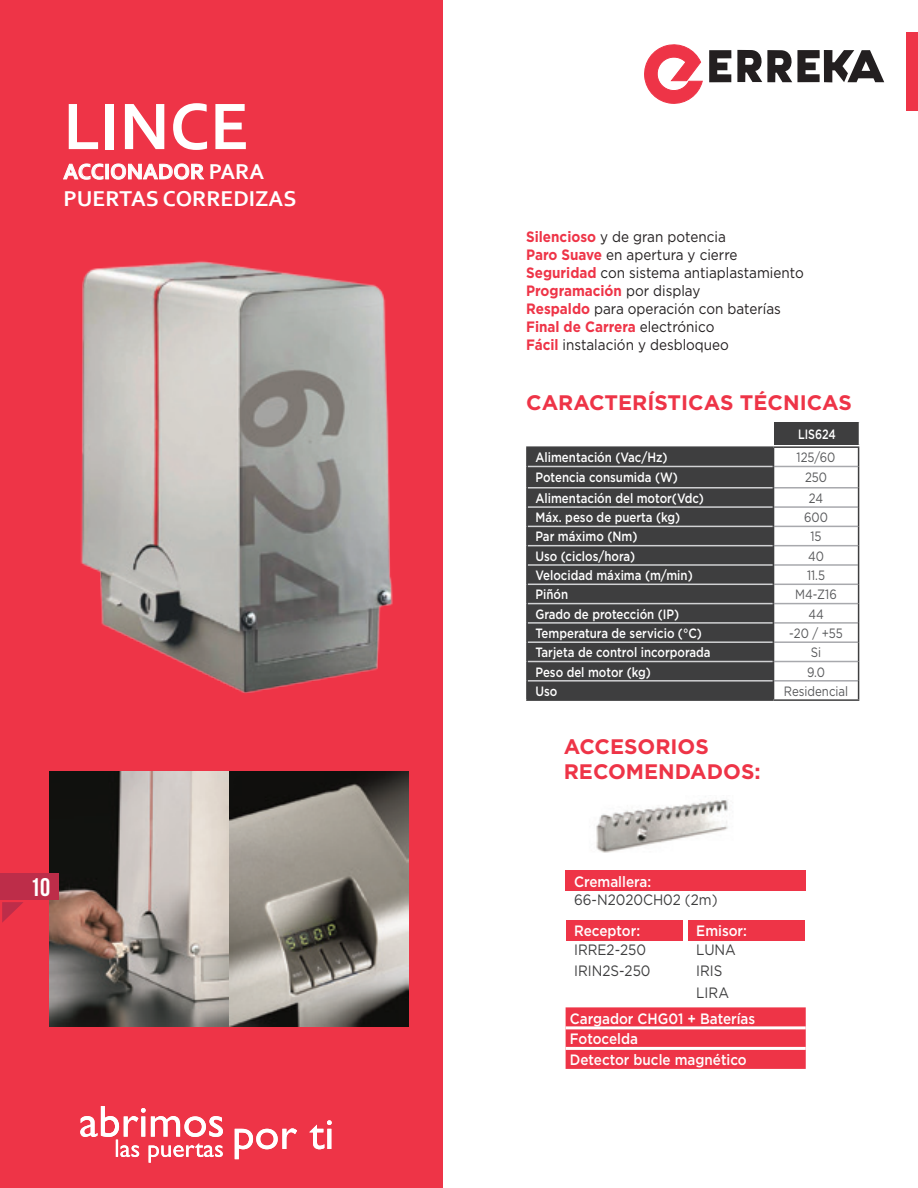
<style>
.page{position:relative;width:918px;height:1188px;background:#fff}
.page>*{position:absolute;margin:0;border:0;box-sizing:border-box;transform-origin:0 0}
.t1{font:700 69px "Corbel";color:#fff}
.t2{font:700 25.5px "Bebas Neue";color:#fff}
.t3{font:700 22.5px/27px "Corbel";color:#fff}
.t4{font:700 21px/25.2px "Gotham";color:#ee3447}
.t5{font:15px/18px "Gotham";color:#231f20;scale:.9 1}
.t6{font:500 15px/20.5px "Gotham";color:#fff;scale:.9 1}
.t7{font:15px/21.3px "Gotham";color:#3e3e3f;scale:.9 1}
.t8{font:500 13.5px "Gotham";color:#fff;scale:.85 1}
.t9{font:13.5px "Gotham";color:#57585a;scale:.85 1}
.t10{font:500 13.5px "Gotham";color:#fff;scale:.8 1}
.s1{font-weight:700;color:#ee3447}
</style>
<div class="page">
<div style="left:0;top:0;width:442px;height:1188px;background:#ee3447"></div>
<svg style="left:644px;top:44px;width:59px;height:60px"></svg>
<svg style="left:709px;top:50px;width:22px;height:32px"></svg>
<svg style="left:737px;top:50px;width:147px;height:32px"></svg>
<svg style="left:63px;top:163px;width:41px;height:17px"></svg>
<div style="left:105px;top:164px;width:4px;height:15px;border:1px solid #fff"></div>
<svg style="left:111px;top:163px;width:94px;height:17px"></svg>
<div style="left:906px;top:32px;width:12px;height:79px;background:#ee3447"></div>
<div style="left:566px;top:870px;width:240px;height:21px;background:#ee3447"></div>
<svg style="left:566px;top:1007px;width:240px;height:62px;background:#ee374a"></svg>
<hr style="left:566px;top:1026px;width:240px;height:3px;background:#fff">
<hr style="left:566px;top:1047px;width:240px;height:3px;background:#fff">
<div style="left:566px;top:920px;width:117px;height:21px;background:#ee3447"></div>
<div style="left:688px;top:920px;width:117px;height:21px;background:#ee3447"></div>
<svg style="left:235px;top:1120px;width:97px;height:39px"></svg>
<svg style="left:80px;top:1106px;width:143px;height:57px"></svg>
<div style="left:528px;top:448px;width:245px;height:251px;background:#3e3e3f"></div>
<hr style="left:528px;top:466px;width:245px;height:1px;background:#d1d2d4">
<hr style="left:528px;top:487px;width:245px;height:2px;background:#d1d2d4">
<hr style="left:528px;top:506px;width:245px;height:2px;background:#d1d2d4">
<hr style="left:528px;top:526px;width:245px;height:1px;background:#d1d2d4">
<hr style="left:528px;top:545px;width:245px;height:1px;background:#d1d2d4">
<hr style="left:528px;top:564px;width:245px;height:2px;background:#d1d2d4">
<hr style="left:528px;top:584px;width:245px;height:1px;background:#d1d2d4">
<hr style="left:528px;top:603px;width:245px;height:1px;background:#d1d2d4">
<hr style="left:528px;top:622px;width:245px;height:2px;background:#d1d2d4">
<hr style="left:528px;top:641px;width:245px;height:2px;background:#d1d2d4">
<hr style="left:528px;top:661px;width:245px;height:1px;background:#d1d2d4">
<hr style="left:528px;top:680px;width:245px;height:2px;background:#d1d2d4">
<hr style="left:526px;top:446px;width:248px;height:2px;background:#3e3e3f">
<svg style="left:526px;top:448px;width:2px;height:18px"></svg>
<hr style="left:526px;top:466px;width:2px;height:22px;background:#3e3e3f">
<svg style="left:526px;top:488px;width:2px;height:38px"></svg>
<hr style="left:526px;top:526px;width:2px;height:20px;background:#3e3e3f">
<svg style="left:526px;top:546px;width:2px;height:38px"></svg>
<hr style="left:526px;top:584px;width:2px;height:20px;background:#3e3e3f">
<svg style="left:526px;top:604px;width:2px;height:38px"></svg>
<hr style="left:526px;top:642px;width:2px;height:20px;background:#3e3e3f">
<svg style="left:526px;top:662px;width:2px;height:37px"></svg>
<hr style="left:526px;top:699px;width:248px;height:2px;background:#3e3e3f">
<hr style="left:774px;top:699px;width:85px;height:2px;background:#3e3e3f">
<svg style="left:773px;top:422px;width:87px;height:278px"></svg>
<img style="left:596px;top:800px;width:132px;height:53px">
<img style="left:50px;top:772px;width:359px;height:254px">
<img style="left:81px;top:261px;width:312px;height:432px">
<div style="left:0;top:873px;width:58px;height:27px;background:#bd2d49"></div>
<svg style="left:2px;top:902px;width:21px;height:21px"></svg>
<h1 class="t1" style="left:63px;top:83px;width:187px">LINCE</h1>
<h3 class="t3" style="left:63px;top:158px;width:235px">ACCIONADOR PARA<br>PUERTAS CORREDIZAS</h3>
<h2 class="t2" style="left:30px;top:873px;width:22px">10</h2>
<p class="t5" style="left:526px;top:227px;width:310px"><span class="s1">Silencioso</span> y de gran potencia<br><span class="s1">Paro Suave</span> en apertura y cierre<br><span class="s1">Seguridad</span> con sistema antiaplastamiento<br><span class="s1">Programación</span> por display<br><span class="s1">Respaldo</span> para operación con baterías<br><span class="s1">Final de Carrera</span> electrónico<br><span class="s1">Fácil</span> instalación y desbloqueo</p>
<h3 class="t4" style="left:526px;top:390px;width:327px">CARACTERÍSTICAS TÉCNICAS</h3>
<p class="t10" style="left:798px;top:425px;width:49px">LIS624</p>
<p class="t8" style="left:535px;top:449px;width:157px">Alimentación (Vac/Hz)</p>
<p class="t9" style="left:797px;top:449px;width:47px">125/60</p>
<p class="t8" style="left:535px;top:468px;width:169px">Potencia consumida (W)</p>
<p class="t9" style="left:805px;top:468px;width:28px">250</p>
<p class="t8" style="left:535px;top:489px;width:200px">Alimentación del motor(Vdc)</p>
<p class="t9" style="left:809px;top:489px;width:18px">24</p>
<p class="t8" style="left:535px;top:509px;width:172px">Máx. peso de puerta (kg)</p>
<p class="t9" style="left:804px;top:509px;width:30px">600</p>
<p class="t8" style="left:535px;top:528px;width:121px">Par máximo (Nm)</p>
<p class="t9" style="left:810px;top:528px;width:15px">15</p>
<p class="t8" style="left:535px;top:547px;width:119px">Uso (ciclos/hora)</p>
<p class="t9" style="left:808px;top:547px;width:20px">40</p>
<p class="t8" style="left:535px;top:566px;width:187px">Velocidad máxima (m/min)</p>
<p class="t9" style="left:807px;top:567px;width:23px">11.5</p>
<p class="t8" style="left:535px;top:586px;width:40px">Piñón</p>
<p class="t9" style="left:795px;top:586px;width:50px">M4-Z16</p>
<p class="t8" style="left:535px;top:605px;width:171px">Grado de protección (IP)</p>
<p class="t9" style="left:808px;top:605px;width:20px">44</p>
<p class="t8" style="left:535px;top:624px;width:197px">Temperatura de servicio (°C)</p>
<p class="t9" style="left:789px;top:625px;width:65px">-20 / +55</p>
<p class="t8" style="left:535px;top:644px;width:208px">Tarjeta de control incorporada</p>
<p class="t9" style="left:811px;top:644px;width:14px">Si</p>
<p class="t8" style="left:535px;top:663px;width:137px">Peso del motor (kg)</p>
<p class="t9" style="left:807px;top:663px;width:23px">9.0</p>
<p class="t8" style="left:535px;top:682px;width:27px">Uso</p>
<p class="t9" style="left:784px;top:682px;width:77px">Residencial</p>
<h3 class="t4" style="left:564px;top:734px;width:198px">ACCESORIOS<br>RECOMENDADOS:</h3>
<p class="t6" style="left:574px;top:871px;width:87px">Cremallera:</p>
<p class="t7" style="left:574px;top:889px;width:161px">66-N2020CH02 (2m)</p>
<p class="t6" style="left:574px;top:921px;width:75px">Receptor:</p>
<p class="t7" style="left:574px;top:939px;width:87px">IRRE2-250<br>IRIN2S-250</p>
<p class="t6" style="left:696px;top:921px;width:58px">Emisor:</p>
<p class="t7" style="left:696px;top:939px;width:46px">LUNA<br>IRIS<br>LIRA</p>
<p class="t6" style="left:570px;top:1008px;width:208px">Cargador CHG01 + Baterías<br>Fotocelda<br>Detector bucle magnético</p>
</div>
